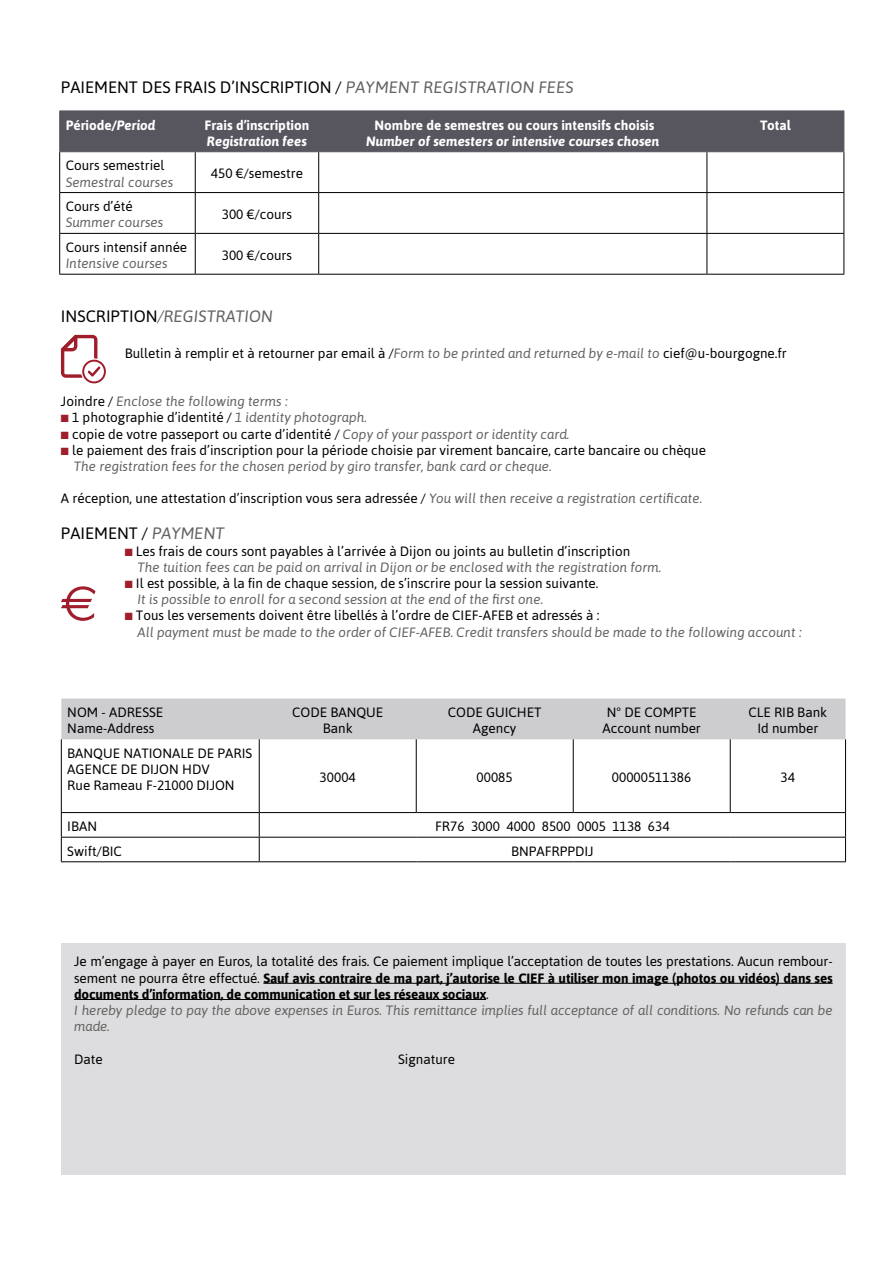
<style>
.page{position:relative;width:893px;height:1263px;background:#fff}
.page>*{position:absolute;margin:0;border:0;box-sizing:border-box;transform-origin:0 0}
.t1{font:16.5px "Asap";color:#000}
.t2{font:italic 16.5px "Asap";color:#646363}
.t3{font:13.5px/16.2px "Asap";color:#000}
.t4{font:700 13.5px/16.2px "Asap";letter-spacing:-.01em;color:#000}
.t5{font:italic 13.5px/16.2px "Asap";color:#646363}
.t6{font:700 13.5px "Asap";color:#fff}
.t7{font:italic 700 13.5px "Asap";color:#fff}
.s1{font-style:italic;color:#646363}
.s2{font-style:italic}
.s3{font-style:normal;color:#000}
.s4{color:#a01d2c}
.s5{font-weight:400}
.s6{font-weight:400;font-style:italic;color:#646363}
</style>
<div class="page">
<div style="left:61px;top:698px;width:784px;height:41px;background:#cdcccf"></div>
<hr style="left:730px;top:739px;width:1px;height:73px;background:#000">
<hr style="left:845px;top:739px;width:1px;height:73px;background:#000">
<svg style="left:845px;top:813px;width:1px;height:48px"></svg>
<hr style="left:61px;top:739px;width:1px;height:73px;background:#000">
<hr style="left:259px;top:739px;width:1px;height:73px;background:#000">
<hr style="left:416px;top:739px;width:1px;height:73px;background:#000">
<hr style="left:573px;top:739px;width:1px;height:73px;background:#000">
<hr style="left:61px;top:812px;width:198px;height:1px;background:#000">
<hr style="left:259px;top:812px;width:157px;height:1px;background:#000">
<hr style="left:416px;top:812px;width:157px;height:1px;background:#000">
<hr style="left:573px;top:812px;width:157px;height:1px;background:#000">
<hr style="left:730px;top:812px;width:116px;height:1px;background:#000">
<hr style="left:61px;top:837px;width:198px;height:1px;background:#000">
<svg style="left:61px;top:813px;width:1px;height:48px"></svg>
<hr style="left:259px;top:837px;width:157px;height:1px;background:#000">
<svg style="left:259px;top:813px;width:1px;height:48px"></svg>
<hr style="left:416px;top:837px;width:157px;height:1px;background:#000">
<hr style="left:573px;top:837px;width:157px;height:1px;background:#000">
<hr style="left:730px;top:837px;width:116px;height:1px;background:#000">
<hr style="left:61px;top:861px;width:198px;height:1px;background:#000">
<hr style="left:259px;top:861px;width:157px;height:1px;background:#000">
<hr style="left:416px;top:861px;width:157px;height:1px;background:#000">
<hr style="left:573px;top:861px;width:157px;height:1px;background:#000">
<hr style="left:730px;top:861px;width:116px;height:1px;background:#000">
<div style="left:61px;top:943px;width:785px;height:232px;background:#dddddf"></div>
<hr style="left:263px;top:983px;width:570px;height:1px;background:#000">
<hr style="left:74px;top:999px;width:412px;height:1px;background:#000">
<div style="left:82px;top:360px;width:24px;height:23px;border:2px solid #a01d2c;border-radius:50%"></div>
<svg style="left:61px;top:335px;width:39px;height:43px"></svg>
<svg style="left:61px;top:586px;width:35px;height:35px"></svg>
<div style="left:60px;top:112px;width:783px;height:39px;background:#57565e"></div>
<hr style="left:59px;top:152px;width:1px;height:40px;background:#000">
<hr style="left:195px;top:152px;width:1px;height:40px;background:#000">
<hr style="left:318px;top:152px;width:1px;height:40px;background:#000">
<hr style="left:707px;top:152px;width:1px;height:40px;background:#000">
<hr style="left:843px;top:152px;width:1px;height:40px;background:#000">
<hr style="left:59px;top:192px;width:136px;height:1px;background:#000">
<hr style="left:59px;top:193px;width:1px;height:40px;background:#000">
<hr style="left:195px;top:192px;width:124px;height:1px;background:#000">
<hr style="left:195px;top:193px;width:1px;height:40px;background:#000">
<hr style="left:319px;top:192px;width:388px;height:1px;background:#000">
<hr style="left:318px;top:193px;width:1px;height:40px;background:#000">
<hr style="left:707px;top:192px;width:137px;height:1px;background:#000">
<hr style="left:707px;top:193px;width:1px;height:40px;background:#000">
<hr style="left:843px;top:193px;width:1px;height:40px;background:#000">
<hr style="left:59px;top:233px;width:136px;height:1px;background:#000">
<hr style="left:59px;top:234px;width:1px;height:40px;background:#000">
<hr style="left:195px;top:233px;width:124px;height:1px;background:#000">
<hr style="left:195px;top:234px;width:1px;height:40px;background:#000">
<hr style="left:319px;top:233px;width:388px;height:1px;background:#000">
<hr style="left:318px;top:234px;width:1px;height:40px;background:#000">
<hr style="left:707px;top:233px;width:137px;height:1px;background:#000">
<hr style="left:707px;top:234px;width:1px;height:40px;background:#000">
<hr style="left:843px;top:234px;width:1px;height:40px;background:#000">
<hr style="left:59px;top:274px;width:136px;height:1px;background:#000">
<hr style="left:195px;top:274px;width:124px;height:1px;background:#000">
<hr style="left:319px;top:274px;width:388px;height:1px;background:#000">
<hr style="left:707px;top:274px;width:137px;height:1px;background:#000">
<hr style="left:59px;top:111px;width:136px;height:1px;background:#57565e">
<hr style="left:59px;top:111px;width:1px;height:40px;background:#57565e">
<hr style="left:195px;top:111px;width:124px;height:1px;background:#57565e">
<hr style="left:195px;top:111px;width:1px;height:40px;background:#57565e">
<hr style="left:319px;top:111px;width:388px;height:1px;background:#57565e">
<hr style="left:318px;top:111px;width:1px;height:40px;background:#57565e">
<hr style="left:707px;top:111px;width:137px;height:1px;background:#57565e">
<hr style="left:707px;top:111px;width:1px;height:40px;background:#57565e">
<hr style="left:843px;top:111px;width:1px;height:40px;background:#57565e">
<hr style="left:59px;top:151px;width:136px;height:1px;background:#57565e">
<hr style="left:195px;top:151px;width:124px;height:1px;background:#57565e">
<hr style="left:319px;top:151px;width:388px;height:1px;background:#57565e">
<hr style="left:707px;top:151px;width:137px;height:1px;background:#57565e">
<p class="t1" style="left:61px;top:78px;width:514px">PAIEMENT DES FRAIS D’INSCRIPTION / <span class="s1">PAYMENT REGISTRATION FEES</span></p>
<p class="t6" style="left:66px;top:115px;width:91px">Période/<span class="s2">Period</span></p>
<p class="t6" style="left:205px;top:115px;width:106px">Frais d’inscription</p>
<p class="t7" style="left:207px;top:133px;width:102px">Registration fees</p>
<p class="t3" style="left:66px;top:157px;width:100px">Cours semestriel</p>
<p class="t5" style="left:66px;top:173px;width:109px">Semestral courses</p>
<p class="t3" style="left:66px;top:198px;width:68px">Cours d’été</p>
<p class="t5" style="left:66px;top:214px;width:99px">Summer courses</p>
<p class="t3" style="left:66px;top:239px;width:123px">Cours intensif année</p>
<p class="t5" style="left:66px;top:255px;width:104px">Intensive courses</p>
<p class="t3" style="left:211px;top:165px;width:93px">450 €/semestre</p>
<p class="t3" style="left:222px;top:206px;width:72px">300 €/cours</p>
<p class="t3" style="left:222px;top:247px;width:72px">300 €/cours</p>
<p class="t6" style="left:374px;top:115px;width:281px">Nombre de semestres ou cours intensifs choisis</p>
<p class="t7" style="left:366px;top:133px;width:295px">Number of semesters or intensive courses chosen</p>
<p class="t6" style="left:760px;top:115px;width:32px">Total</p>
<p class="t2" style="left:61px;top:305px;width:214px"><span class="s3">INSCRIPTION</span>/REGISTRATION</p>
<p class="t3" style="left:125px;top:345px;width:664px">Bulletin à remplir et à retourner par email à /<span class="s1">Form to be printed and returned by e-mail to</span> cief@u-bourgogne.fr</p>
<p class="t5" style="left:61px;top:393px;width:228px"><span class="s3">Joindre /</span> Enclose the following terms :</p>
<p class="t3" style="left:61px;top:409px;width:308px"><span class="s4">■</span> 1 photographie d’identité / <span class="s1">1 identity photograph.</span></p>
<p class="t3" style="left:61px;top:426px;width:510px"><span class="s4">■</span> copie de votre passeport ou carte d’identité / <span class="s1">Copy of your passport or identity card.</span></p>
<p class="t3" style="left:74px;top:442px;width:634px;text-indent:-13px"><span class="s4">■</span> le paiement des frais d’inscription pour la période choisie par virement bancaire, carte bancaire ou chèque<br><span class="s1">The registration fees for the chosen period by giro transfer, bank card or cheque.</span></p>
<p class="t3" style="left:61px;top:490px;width:643px">A réception, une attestation d’inscription vous sera adressée / <span class="s1">You will then receive a registration certificate.</span></p>
<p class="t1" style="left:61px;top:524px;width:165px">PAIEMENT / <span class="s1">PAYMENT</span></p>
<p class="t5" style="left:137px;top:542px;width:526px;text-indent:-13px"><span class="s4">■</span> <span class="s3">Les frais de cours sont payables à l’arrivée à Dijon ou joints au bulletin d’inscription<br></span>The tuition fees can be paid on arrival in Dijon or be enclosed with the registration form.</p>
<p class="t3" style="left:137px;top:575px;width:463px;text-indent:-13px"><span class="s4">■</span> Il est possible, à la fin de chaque session, de s’inscrire pour la session suivante.<br><span class="s1">It is possible to enroll for a second session at the end of the first one.</span></p>
<p class="t5" style="left:137px;top:607px;width:666px;text-indent:-13px"><span class="s4">■</span> <span class="s3">Tous les versements doivent être libellés à l’ordre de CIEF-AFEB et adressés à :<br></span>All payment must be made to the order of CIEF-AFEB. Credit transfers should be made to the following account :</p>
<p class="t3" style="left:67px;top:704px;width:97px">NOM - ADRESSE<br>Name-Address</p>
<p class="t3" style="left:292px;top:704px;width:93px;text-align:center">CODE BANQUE<br>Bank</p>
<p class="t3" style="left:448px;top:704px;width:95px;text-align:center">CODE GUICHET<br>Agency</p>
<p class="t3" style="left:603px;top:704px;width:100px;text-align:center">N° DE COMPTE<br>Account number</p>
<p class="t3" style="left:748px;top:704px;width:80px;text-align:center">CLE RIB Bank<br>Id number</p>
<p class="t3" style="left:67px;top:745px;width:187px">BANQUE NATIONALE DE PARIS<br>AGENCE DE DIJON HDV<br>Rue Rameau F-21000 DIJON</p>
<p class="t3" style="left:320px;top:769px;width:38px">30004</p>
<p class="t3" style="left:477px;top:769px;width:38px">00085</p>
<p class="t3" style="left:612px;top:769px;width:81px">00000511386</p>
<p class="t3" style="left:781px;top:769px;width:16px">34</p>
<p class="t3" style="left:67px;top:818px;width:31px">IBAN</p>
<p class="t3" style="left:435px;top:818px;width:236px">FR76 3000 4000 8500 0005 1138 634</p>
<p class="t3" style="left:67px;top:843px;width:56px">Swift/BIC</p>
<p class="t3" style="left:511px;top:843px;width:84px">BNPAFRPPDIJ</p>
<p class="t4" style="left:74px;top:953px;width:760px"><span class="s5">Je m’engage à payer en Euros, la totalité des frais. Ce paiement implique l’acceptation de toutes les prestations. Aucun rembour&shy;sement ne pourra être effectué.</span> Sauf avis contraire de ma part, j’autorise le CIEF à utiliser mon image (photos ou vidéos) dans ses documents d’information, de communication et sur les réseaux sociaux<span class="s5">.<br></span><span class="s6">I hereby pledge to pay the above expenses in Euros. This remittance implies full acceptance of all conditions. No refunds can be made.</span></p>
<p class="t3" style="left:74px;top:1050px;width:30px">Date</p>
<p class="t3" style="left:398px;top:1050px;width:58px">Signature</p>
</div>
